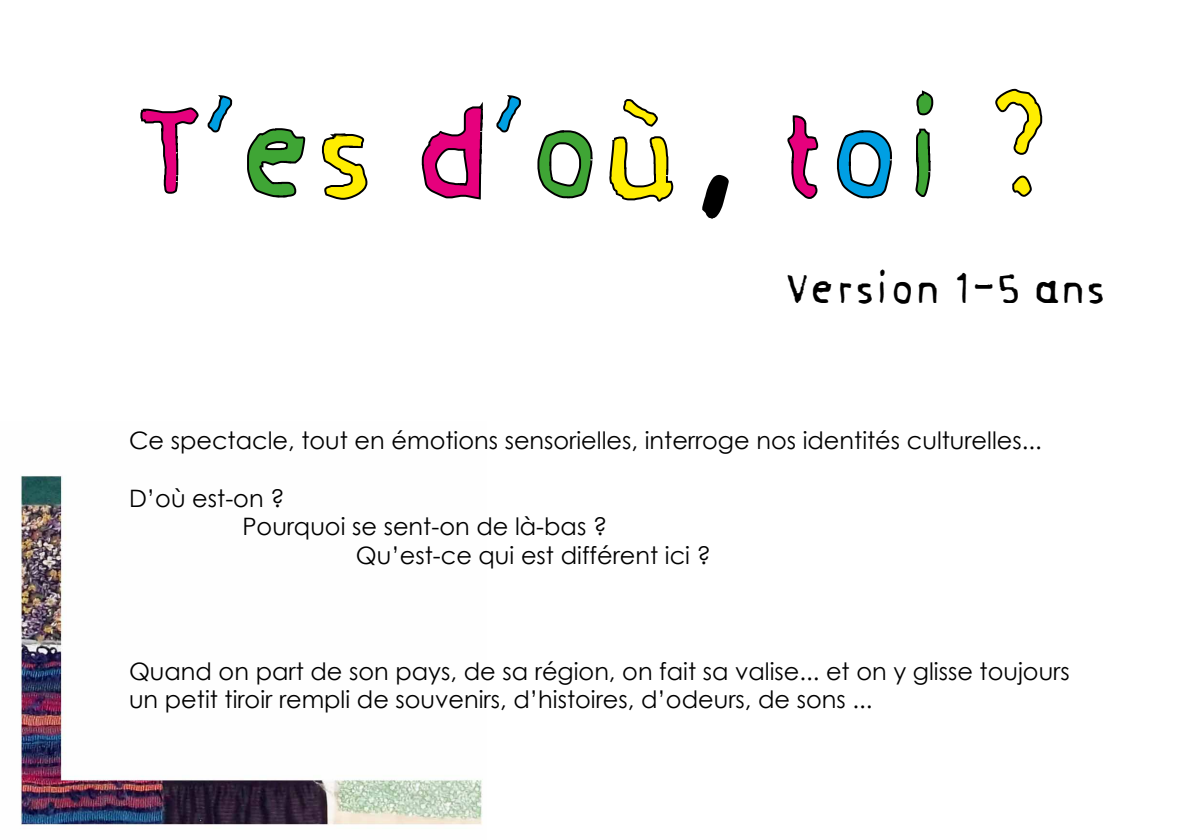
<style>
.page{position:relative;width:1191px;height:840px;background:#fff}
.page>*{position:absolute;margin:0;border:0;box-sizing:border-box;transform-origin:0 0}
.t1{font:144px "Normograf";color:#e6007d}
.t2{font:48px "Normograf";color:#000}
.t3{font:24px/28.8px "Century Gothic";color:#000}
.s1{color:#009fe3}
.s2{color:#3fa535}
.s3{color:#ffed00}
.s4{color:#000}
</style>
<div class="page">
<svg style="left:140px;top:95px;width:93px;height:99px"></svg>
<svg style="left:247px;top:103px;width:236px;height:97px"></svg>
<svg style="left:496px;top:95px;width:25px;height:38px"></svg>
<svg style="left:537px;top:130px;width:56px;height:69px"></svg>
<svg style="left:609px;top:99px;width:65px;height:103px"></svg>
<svg style="left:702px;top:174px;width:27px;height:45px"></svg>
<svg style="left:787px;top:115px;width:32px;height:84px"></svg>
<svg style="left:836px;top:130px;width:56px;height:69px"></svg>
<svg style="left:915px;top:90px;width:19px;height:107px"></svg>
<svg style="left:995px;top:88px;width:48px;height:109px"></svg>
<img style="left:20px;top:475px;width:463px;height:351px">
<h1 class="t1" style="left:137px;top:71px;width:917px">T<span class="s1">’</span><span class="s2">e</span><span class="s3">s</span> d<span class="s1">’</span><span class="s2">o</span><span class="s3">ù</span><span class="s4">,</span> t<span class="s1">o</span><span class="s2">i</span> <span class="s3">?</span></h1>
<h2 class="t2" style="left:785px;top:261px;width:322px">Version 1-5 ans</h2>
<p class="t3" style="left:129px;top:425px;width:914px">Ce spectacle, tout en émotions sensorielles, interroge nos identités culturelles...</p>
<p class="t3" style="left:129px;top:483px;width:157px">D’où est-on ?</p>
<p class="t3" style="left:242px;top:511px;width:366px">Pourquoi se sent-on de là-bas ?</p>
<p class="t3" style="left:356px;top:540px;width:356px">Qu’est-ce qui est différent ici ?</p>
<p class="t3" style="left:129px;top:655px;width:942px">Quand on part de son pays, de sa région, on fait sa valise... et on y glisse toujours un petit tiroir rempli de souvenirs, d’histoires, d’odeurs, de sons ...</p>
</div>
